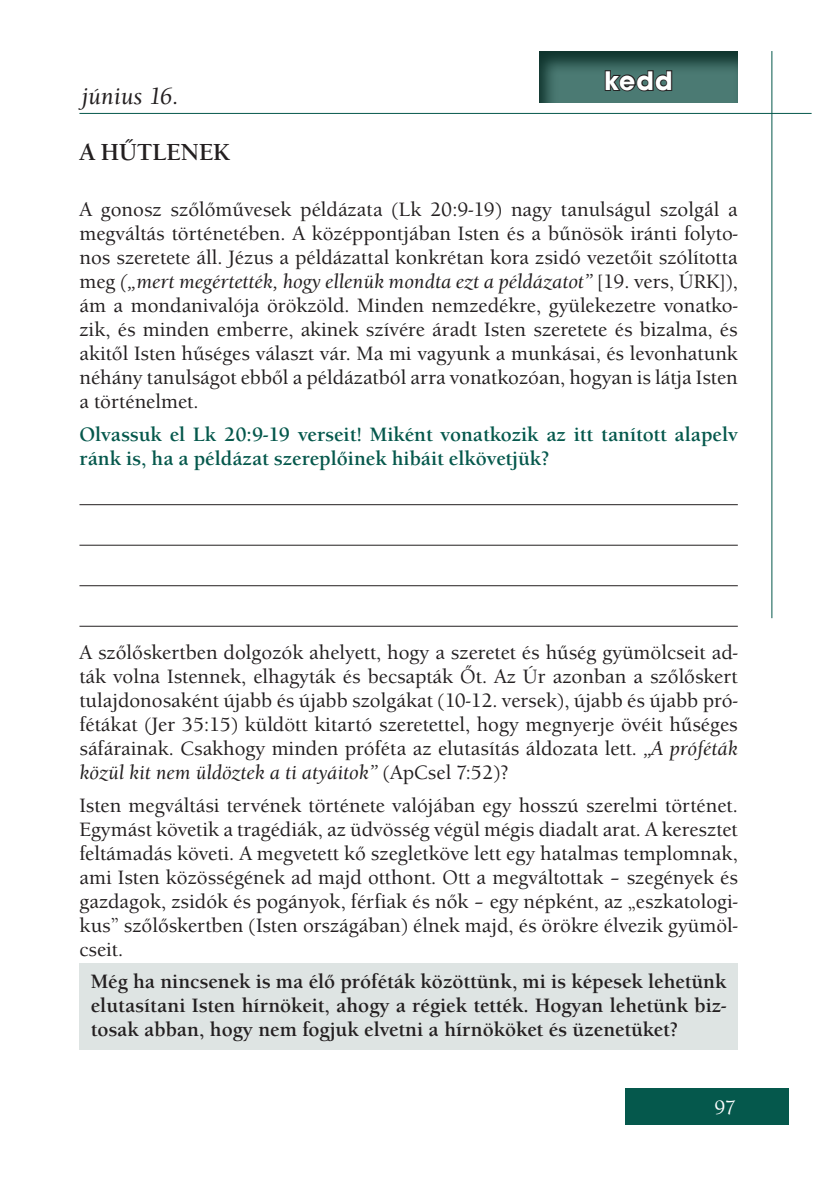
<style>
.page{position:relative;width:840px;height:1191px;background:#fff}
.page>*{position:absolute;margin:0;border:0;box-sizing:border-box;transform-origin:0 0}
.t1{font:700 28px "Avant Gar Got Itc TEE";color:#fff}
.t2{font:italic 500 24px "Berkeley Old Sty Itc TEE";color:#231f20}
.t3{font:700 24px "Berkeley Old Sty Itc TEE";color:#231f20}
.t4{font:500 20px/24px "Berkeley Old Sty Itc TEE";color:#231f20;text-align:justify}
.t5{font:700 20px/24px "Berkeley Old Sty Itc TEE";color:#231f20;text-align:justify}
.t6{font:700 20px/24px "Berkeley Old Sty Itc TEE";color:#05584c}
.t7{font:500 20px "Berkeley Old Sty Itc TEE";color:#fff}
.s1{font-style:italic}
</style>
<div class="page">
<div style="left:624px;top:1089px;width:164px;height:36px;background:#05584c"></div>
<hr style="left:79px;top:113px;width:732px;height:1px;background:#05584c">
<hr style="left:771px;top:51px;width:1px;height:567px;background:#05584c">
<div style="left:79px;top:963px;width:658px;height:86px;background:#dee4e3"></div>
<svg style="left:539px;top:51px;width:199px;height:52px;background:#38645d"></svg>
<svg style="left:603px;top:69px;width:69px;height:24px;background:#39534f"></svg>
<hr style="left:79px;top:504px;width:658px;height:1px;background:#231f20">
<hr style="left:79px;top:545px;width:658px;height:1px;background:#231f20">
<hr style="left:79px;top:585px;width:658px;height:1px;background:#231f20">
<hr style="left:79px;top:626px;width:658px;height:1px;background:#231f20">
<p class="t2" style="left:81px;top:82px;width:99px">június 16.</p>
<p class="t3" style="left:79px;top:138px;width:152px">A HŰTLENEK</p>
<h1 class="t1" style="left:604px;top:63px;width:70px">kedd</h1>
<p class="t4" style="left:79px;top:197px;width:659px">A gonosz szőlőművesek példázata (Lk 20:9-19) nagy tanulságul szolgál a megváltás történetében. A középpontjában Isten és a bűnösök iránti folyto&shy;nos szeretete áll. Jézus a példázattal konkrétan kora zsidó vezetőit szólította meg <span class="s1">(„mert megértették, hogy ellenük mondta ezt a példázatot”</span> [19. vers, ÚRK]), ám a mondanivalója örökzöld. Minden nemzedékre, gyülekezetre vonatko&shy;zik, és minden emberre, akinek szívére áradt Isten szeretete és bizalma, és akitől Isten hűséges választ vár. Ma mi vagyunk a munkásai, és levonhatunk néhány tanulságot ebből a példázatból arra vonatkozóan, hogyan is látja Isten a történelmet.</p>
<p class="t6" style="left:79px;top:422px;width:659px">Olvassuk el Lk 20:9-19 verseit! Miként vonatkozik az itt tanított alapelv ránk is, ha a példázat szereplőinek hibáit elkövetjük?</p>
<p class="t4" style="left:79px;top:641px;width:659px">A szőlőskertben dolgozók ahelyett, hogy a szeretet és hűség gyümölcseit ad&shy;ták volna Istennek, elhagyták és becsapták Őt. Az Úr azonban a szőlőskert tulajdonosaként újabb és újabb szolgákat (10-12. versek), újabb és újabb pró&shy;fétákat (Jer 35:15) küldött kitartó szeretettel, hogy megnyerje övéit hűséges sáfárainak. Csakhogy minden próféta az elutasítás áldozata lett. <span class="s1">„A próféták közül kit nem üldöztek a ti atyáitok”</span> (ApCsel 7:52)?</p>
<p class="t4" style="left:79px;top:793px;width:659px">Isten megváltási tervének története valójában egy hosszú szerelmi történet.<br>Egymást követik a tragédiák, az üdvösség végül mégis diadalt arat. A keresztet feltámadás követi. A megvetett kő szegletköve lett egy hatalmas templomnak, ami Isten közösségének ad majd otthont. Ott a megváltottak – szegények és gazdagok, zsidók és pogányok, férfiak és nők – egy népként, az „eszkatologi&shy;kus” szőlőskertben (Isten országában) élnek majd, és örökre élvezik gyümöl&shy;cseit.</p>
<p class="t5" style="left:91px;top:970px;width:636px">Még ha nincsenek is ma élő próféták közöttünk, mi is képesek lehetünk elutasítani Isten hírnökeit, ahogy a régiek tették. Hogyan lehetünk biz&shy;tosak abban, hogy nem fogjuk elvetni a hírnököket és üzenetüket?</p>
<p class="t7" style="left:714px;top:1096px;width:23px">97</p>
</div>
